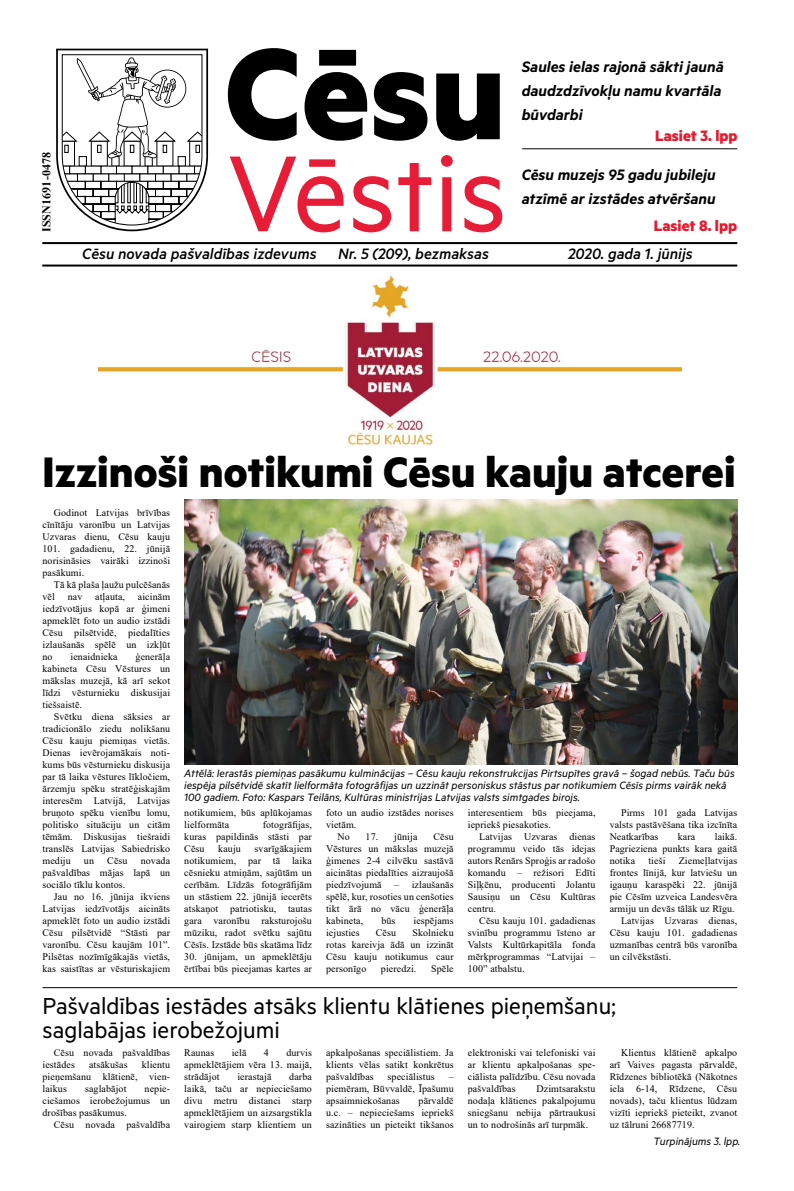
<style>
.page{position:relative;width:794px;height:1191px;background:#fff}
.page>*{position:absolute;margin:0;border:0;box-sizing:border-box;transform-origin:0 0}
.t1{font:700 48px "Metric";color:#000}
.t2{font:26px/24px "Metric";color:#000}
.t3{font:italic 600 17px/24px "Metric";color:#000}
.t4{font:italic 500 17px "Metric";color:#000}
.t5{font:700 17px "Metric";color:#e31a30}
.t6{font:italic 12px/12px "Metric";color:#000}
.t7{font:700 12px "Times New Roman";letter-spacing:.01em;color:#000}
.t8{font:10px/12px "Times New Roman";letter-spacing:.01em;color:#000;text-align:justify}
</style>
<div class="page">
<svg style="left:228px;top:48px;width:69px;height:93px"></svg>
<svg style="left:304px;top:50px;width:63px;height:91px"></svg>
<svg style="left:374px;top:72px;width:53px;height:69px"></svg>
<svg style="left:436px;top:73px;width:64px;height:68px"></svg>
<svg style="left:230px;top:157px;width:113px;height:75px"></svg>
<svg style="left:353px;top:176px;width:38px;height:56px"></svg>
<svg style="left:398px;top:163px;width:33px;height:68px"></svg>
<svg style="left:441px;top:155px;width:12px;height:76px"></svg>
<svg style="left:464px;top:176px;width:38px;height:56px"></svg>
<svg style="left:56px;top:49px;width:152px;height:182px"></svg>
<hr style="left:42px;top:242px;width:695px;height:2px;background:#000">
<hr style="left:42px;top:264px;width:695px;height:2px;background:#000">
<hr style="left:522px;top:148px;width:215px;height:1px;background:#000">
<img style="left:99px;top:272px;width:582px;height:175px">
<hr style="left:43px;top:987px;width:694px;height:1px;background:#000">
<img style="left:184px;top:500px;width:553px;height:264px">
<h3 class="t3" style="left:521px;top:54px;width:203px">Saules ielas rajonā sākti jaunā daudzdzīvokļu namu kvartāla būvdarbi</h3>
<p class="t7" style="left:38px;top:232px;width:82px;rotate:-90deg">ISSN1691-0478</p>
<h3 class="t5" style="left:655px;top:125px;width:84px">Lasiet 3. lpp</h3>
<h3 class="t3" style="left:521px;top:162px;width:195px">Cēsu muzejs 95 gadu jubileju atzīmē ar izstādes atvēršanu</h3>
<h3 class="t5" style="left:654px;top:215px;width:85px">Lasiet 8. lpp</h3>
<h3 class="t4" style="left:82px;top:243px;width:236px">Cēsu novada pašvaldības izdevums</h3>
<h3 class="t4" style="left:338px;top:243px;width:152px">Nr. 5 (209), bezmaksas</h3>
<h3 class="t4" style="left:568px;top:243px;width:126px">2020. gada 1. jūnijs</h3>
<h1 class="t1" style="left:43px;top:443px;width:694px">Izzinoši notikumi Cēsu kauju atcerei</h1>
<p class="t8" style="left:43px;top:506px;width:129px;text-indent:11px">Godinot Latvijas brīvības cīnītāju varonību un Latvijas Uzvaras dienu, Cēsu kauju 101. gadadienu, 22. jūnijā norisināsies vairāki izzinoši pasākumi.</p>
<p class="t8" style="left:43px;top:578px;width:129px;text-indent:11px">Tā kā plaša ļaužu pulcēšanās vēl</p>
<p class="t8" style="left:43px;top:590px;width:129px;text-indent:95px">aicinām iedzīvotājus kopā ar ģimeni apmeklēt foto un audio izstādi Cēsu pilsētvidē, piedalīties izlaušanās spēlē un izkļūt no</p>
<p class="t8" style="left:68px;top:590px;width:16px">nav</p>
<p class="t8" style="left:95px;top:590px;width:31px">atļauta,</p>
<p class="t8" style="left:43px;top:650px;width:129px;text-indent:93px">ģenerāļa kabineta Cēsu Vēstures un mākslas muzejā, kā arī sekot līdzi vēsturnieku diskusijai tiešsaistē.</p>
<p class="t8" style="left:43px;top:710px;width:129px;text-indent:11px">Svētku diena sāksies ar tradicionālo ziedu nolikšanu Cēsu kauju piemiņas vietās.<br>Dienas ievērojamākais noti&shy;kums būs vēsturnieku diskusija par tā laika vēstures līkločiem, ārzemju spēku stratēģiskajām interesēm Latvijā, Latvijas bruņoto spēku vienību lomu, politisko situāciju un citām tēmām. Diskusijas tiešraidi translēs Latvijas Sabiedrisko mediju</p>
<p class="t8" style="left:71px;top:650px;width:49px">ienaidnieka</p>
<p class="t6" style="left:184px;top:766px;width:552px">Attēlā: Ierastās piemiņas pasākumu kulminācijas – Cēsu kauju rekonstrukcijas Pirtsupītes gravā – šogad nebūs. Taču būs iespēja pilsētvidē skatīt lielformāta fotogrāfijas un uzzināt personiskus stāstus par notikumiem Cēsīs pirms vairāk nekā<br>100 gadiem. Foto: Kaspars Teilāns, Kultūras ministrijas Latvijas valsts simtgades birojs.</p>
<p class="t8" style="left:184px;top:806px;width:129px">notikumiem, būs aplūkojamas lielformāta</p>
<p class="t8" style="left:609px;top:806px;width:129px;text-indent:11px">Pirms 101 gada Latvijas valsts pastāvēšana tika izcīnīta Neatkarības</p>
<p class="t8" style="left:468px;top:806px;width:129px">interesentiem būs pieejama, iepriekš piesakoties.</p>
<p class="t8" style="left:468px;top:830px;width:129px;text-indent:11px">Latvijas Uzvaras dienas programmu veido tās idejas autors Renārs Sproģis ar radošo komandu – režisori Edīti Siļķēnu, producenti Jolantu Sausiņu un Cēsu Kultūras centru.</p>
<p class="t8" style="left:468px;top:914px;width:129px;text-indent:11px">Cēsu kauju 101. gadadienas svinību programmu īsteno ar Valsts Kultūrkapitāla fonda mērķprogrammas “Latvijai – 100” atbalstu.</p>
<p class="t8" style="left:326px;top:806px;width:129px">foto un audio izstādes norises</p>
<p class="t8" style="left:326px;top:818px;width:32px">vietām.</p>
<p class="t8" style="left:337px;top:830px;width:14px">No</p>
<p class="t8" style="left:366px;top:830px;width:53px">17. jūnija</p>
<p class="t8" style="left:184px;top:818px;width:129px;text-indent:78px">fotogrāfijas, kuras papildinās stāsti par Cēsu</p>
<p class="t8" style="left:609px;top:830px;width:129px;text-indent:105px">laikā.<br>Pagrieziena punkts kara gaitā notika</p>
<p class="t8" style="left:678px;top:830px;width:19px">kara</p>
<p class="t8" style="left:326px;top:830px;width:129px;text-indent:107px">Cēsu Vēstures un mākslas muzejā ģimenes 2-4 cilvēku sastāvā aicinātas piedalīties aizraujošā piedzīvojumā</p>
<p class="t8" style="left:184px;top:842px;width:129px;text-indent:70px">svarīgākajiem notikumiem, par tā laika cēsnieku atmiņām, sajūtām un cerībām. Līdzās fotogrāfijām un stāstiem 22. jūnijā iecerēts atskaņot patriotisku, tautas gara varonību raksturojošu mūziku, radot svētku sajūtu Cēsīs. Izstāde būs skatāma līdz</p>
<p class="t8" style="left:184px;top:950px;width:129px">30. jūnijam, un apmeklētāju ērtībai būs pieejamas kartes ar</p>
<p class="t8" style="left:218px;top:842px;width:24px">kauju</p>
<p class="t8" style="left:648px;top:854px;width:19px">tieši</p>
<p class="t8" style="left:679px;top:854px;width:60px">Ziemeļlatvijas</p>
<p class="t8" style="left:609px;top:866px;width:129px">frontes līnijā, kur latviešu un</p>
<p class="t8" style="left:609px;top:878px;width:129px">igauņu karaspēki 22. jūnijā</p>
<p class="t8" style="left:609px;top:890px;width:129px">pie Cēsīm uzveica Landesvēra</p>
<p class="t8" style="left:609px;top:902px;width:127px">armiju un devās tālāk uz Rīgu.</p>
<p class="t8" style="left:621px;top:914px;width:118px">Latvijas Uzvaras dienas,</p>
<p class="t8" style="left:609px;top:926px;width:129px">Cēsu kauju 101. gadadienas</p>
<p class="t8" style="left:609px;top:938px;width:129px">uzmanības centrā būs varonība</p>
<p class="t8" style="left:609px;top:950px;width:63px">un cilvēkstāsti.</p>
<h2 class="t2" style="left:43px;top:992px;width:575px">Pašvaldības iestādes atsāks klientu klātienes pieņemšanu; saglabājas ierobežojumi</h2>
<p class="t8" style="left:43px;top:1046px;width:129px;text-indent:11px">Cēsu novada pašvaldības iestādes</p>
<p class="t8" style="left:43px;top:854px;width:129px;text-indent:98px">novada pašvaldības mājas lapā un sociālo tīklu kontos.</p>
<p class="t8" style="left:43px;top:890px;width:129px;text-indent:11px">Jau no 16. jūnija ikviens Latvijas iedzīvotājs aicināts apmeklēt foto un audio izstādi Cēsu pilsētvidē “Stāsti par varonību. Cēsu kaujām 101”.<br>Pilsētas nozīmīgākajās vietās, kas saistītas ar vēsturiskajiem</p>
<p class="t8" style="left:84px;top:854px;width:12px">un</p>
<p class="t8" style="left:107px;top:854px;width:22px">Cēsu</p>
<p class="t8" style="left:326px;top:878px;width:129px;text-indent:68px">– izlaušanās spēlē, kur, rosoties un cenšoties tikt ārā no vācu ģenerāļa kabineta,</p>
<p class="t8" style="left:381px;top:914px;width:16px">būs</p>
<p class="t8" style="left:413px;top:914px;width:42px">iespējams</p>
<p class="t8" style="left:326px;top:926px;width:35px">iejusties</p>
<p class="t8" style="left:376px;top:926px;width:22px">Cēsu</p>
<p class="t8" style="left:326px;top:926px;width:129px;text-indent:86px">Skolnieku rotas kareivja ādā un izzināt Cēsu kauju notikumus caur personīgo</p>
<p class="t8" style="left:381px;top:962px;width:37px">pieredzi.</p>
<p class="t8" style="left:431px;top:962px;width:24px">Spēle</p>
<p class="t8" style="left:184px;top:1046px;width:31px">Raunas</p>
<p class="t8" style="left:232px;top:1046px;width:16px">ielā</p>
<p class="t8" style="left:264px;top:1046px;width:6px">4</p>
<p class="t8" style="left:184px;top:1046px;width:129px;text-indent:102px">durvis apmeklētājiem vēra 13. maijā, strādājot</p>
<p class="t8" style="left:326px;top:1046px;width:129px">apkalpošanas speciālistiem. Ja klients vēlas satikt konkrētus pašvaldības</p>
<p class="t8" style="left:468px;top:1046px;width:129px">elektroniski vai telefoniski vai ar klientu apkalpošanas spe&shy;ciālista palīdzību. Cēsu novada pašvaldības</p>
<p class="t8" style="left:609px;top:1046px;width:129px;text-indent:11px">Klientus klātienē apkalpo arī Vaives pagasta pārvaldē, Rīdzenes bibliotēkā (Nākotnes iela 6-14, Rīdzene, Cēsu novads), taču klientus lūdzam vizīti iepriekš pieteikt, zvanot uz tālruni 26687719.</p>
<p class="t6" style="left:653px;top:1135px;width:88px">Turpinājums 3. lpp.</p>
<p class="t8" style="left:43px;top:1058px;width:129px;text-indent:99px">klientu pieņemšanu klātienē, vien&shy;laikus</p>
<p class="t8" style="left:89px;top:1058px;width:40px">atsākušas</p>
<p class="t8" style="left:237px;top:1070px;width:36px">ierastajā</p>
<p class="t8" style="left:184px;top:1070px;width:129px;text-indent:105px">darba laikā, taču ar nepieciešamo divu metru distanci starp apmeklētājiem un aizsargstikla vairogiem starp klientiem un</p>
<p class="t8" style="left:387px;top:1070px;width:49px">speciālistus</p>
<p class="t8" style="left:326px;top:1070px;width:129px;text-indent:123px">– piemēram, Būvvaldē, Īpašumu apsaimniekošanas</p>
<p class="t8" style="left:85px;top:1082px;width:43px">saglabājot</p>
<p class="t8" style="left:43px;top:1082px;width:129px;text-indent:102px">nepie&shy;ciešamos ierobežojumus un drošības pasākumus.</p>
<p class="t8" style="left:54px;top:1118px;width:118px">Cēsu novada pašvaldība</p>
<p class="t8" style="left:468px;top:1082px;width:129px;text-indent:69px">Dzimtsarakstu nodaļa klātienes pakalpojumu sniegšanu nebija pārtraukusi un to nodrošinās arī turpmāk.</p>
<p class="t8" style="left:326px;top:1094px;width:129px;text-indent:92px">pārvaldē u.c. – nepieciešams iepriekš sazināties un pieteikt tikšanos</p>
</div>
